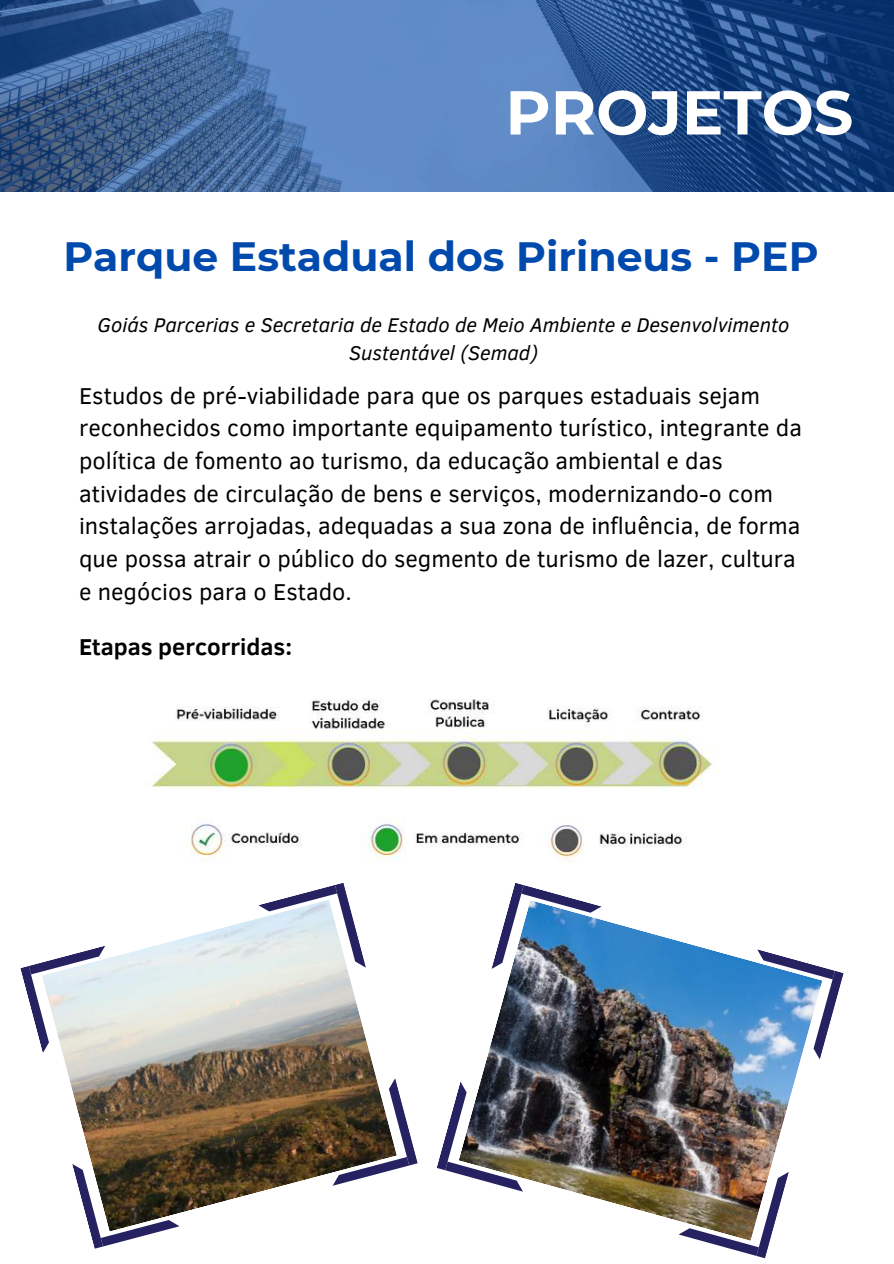
<style>
.page{position:relative;width:894px;height:1264px;background:#fff}
.page>*{position:absolute;margin:0;border:0;box-sizing:border-box;transform-origin:0 0}
.t1{font:700 61.8px "Montserrat";color:#fff}
.t2{font:700 40.95px "Montserrat";color:#004aad}
.t3{font:23.55px/32.7px "Clear Sans";color:#000}
.t4{font:700 23.55px "Clear Sans";color:#000}
.t5{font:italic 20.4px/28.2px "Clear Sans";color:#000;text-align:center}
</style>
<div class="page">
<svg style="left:0;top:0;width:893px;height:191px;background:#3d659d"></svg>
<svg style="left:699px;top:1240px;width:71px;height:18px"></svg>
<svg style="left:822px;top:967px;width:21px;height:84px"></svg>
<svg style="left:437px;top:1091px;width:21px;height:83px"></svg>
<svg style="left:510px;top:883px;width:67px;height:17px"></svg>
<img style="left:458px;top:900px;width:364px;height:340px">
<svg style="left:397px;top:1086px;width:20px;height:83px"></svg>
<svg style="left:283px;top:883px;width:65px;height:16px"></svg>
<svg style="left:90px;top:1231px;width:72px;height:17px"></svg>
<svg style="left:20px;top:962px;width:22px;height:87px"></svg>
<img style="left:42px;top:899px;width:355px;height:332px">
<img style="left:152px;top:699px;width:560px;height:164px">
<h1 class="t1" style="left:505px;top:75px;width:349px">PROJETOS</h1>
<h2 class="t2" style="left:63px;top:231px;width:756px">Parque Estadual dos Pirineus - PEP</h2>
<p class="t5" style="left:98px;top:309px;width:693px">Goiás Parcerias e Secretaria de Estado de Meio Ambiente e Desenvolvimento<br>Sustentável (Semad)</p>
<p class="t3" style="left:79px;top:378px;width:724px">Estudos de pré-viabilidade para que os parques estaduais sejam reconhecidos como importante equipamento turístico, integrante da política de fomento ao turismo, da educação ambiental e das atividades de circulação de bens e serviços, modernizando-o com instalações arrojadas, adequadas a sua zona de influência, de forma que possa atrair o público do segmento de turismo de lazer, cultura e negócios para o Estado.</p>
<p class="t4" style="left:79px;top:630px;width:214px">Etapas percorridas:</p>
</div>
